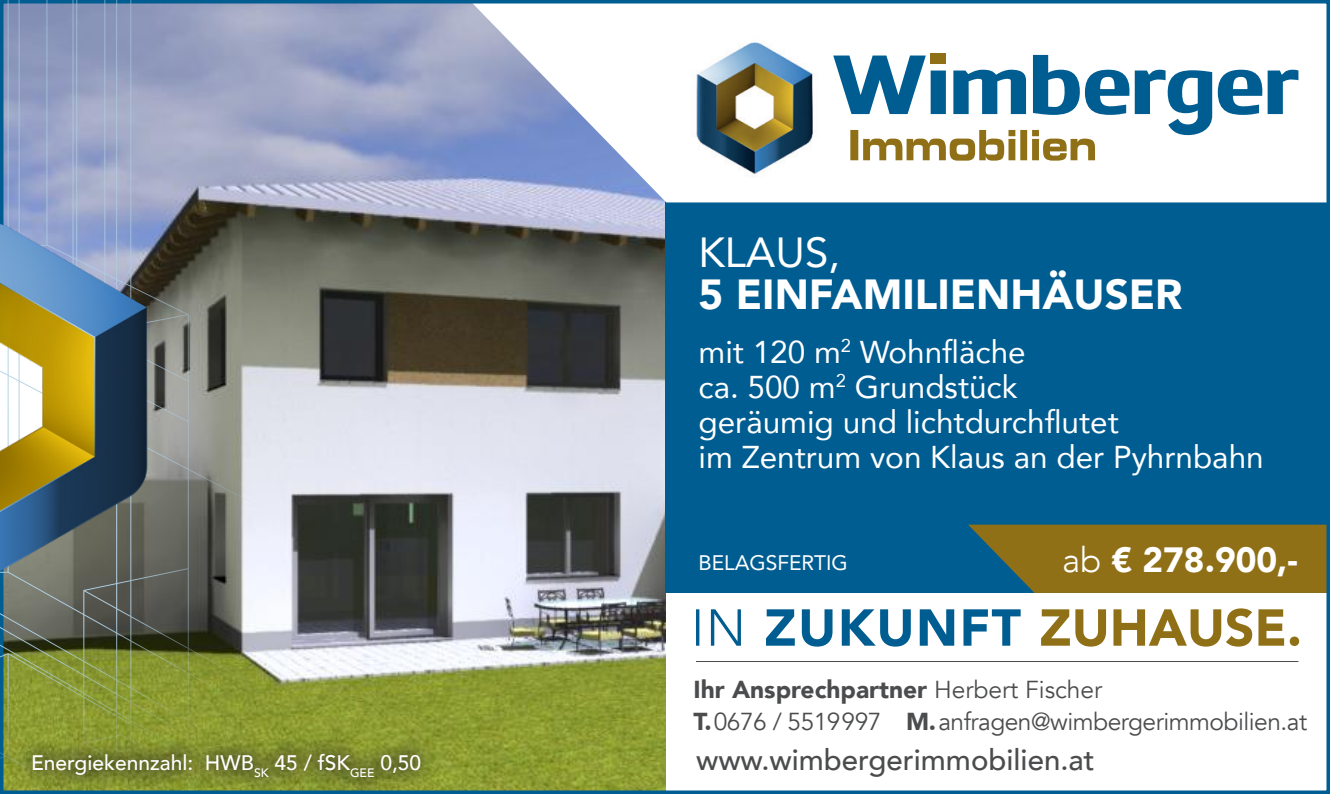
<style>
.page{position:relative;width:1330px;height:794px;background:#fff}
.page>*{position:absolute;margin:0;border:0;box-sizing:border-box;transform-origin:0 0}
.t1{font:900 42px "Avenir";color:#fff}
.t2{font:42px "Avenir";color:#fff}
.t3{font:900 35px "Avenir";color:#fff}
.t4{font:31.5px/35px "Avenir";color:#fff}
.t5{font:500 29.4px "Avenir";color:#4b4c4d}
.t6{font:24.5px/31.5px "Avenir";letter-spacing:-.02em;color:#4b4c4d}
.t7{font:500 21px "Avenir";color:#fff}
.t8{font:21px "Avenir";color:#fff}
.s1{font-weight:300}
.s2{font-weight:900}
</style>
<div class="page">
<img style="left:279px;top:5px;width:386px;height:784px">
<hr style="left:696px;top:661px;width:602px;height:1px;background:#4b4c4d">
<svg style="left:1041px;top:608px;width:258px;height:38px"></svg>
<svg style="left:696px;top:609px;width:324px;height:37px"></svg>
<div style="left:665px;top:201px;width:664px;height:392px;background:#005d91"></div>
<div style="left:12px;top:734px;width:429px;height:60px;background:#231f20;opacity:.75"></div>
<svg style="left:968px;top:524px;width:356px;height:69px;background:#816e23"></svg>
<svg style="left:469px;top:5px;width:855px;height:197px"></svg>
<div style="left:930px;top:54px;width:16px;height:10px;background:#907016"></div>
<svg style="left:833px;top:55px;width:465px;height:106px"></svg>
<img style="left:685px;top:36px;width:143px;height:144px">
<svg style="left:0;top:0;width:279px;height:794px;background:#889184"></svg>
<img style="left:0;top:209px;width:182px;height:380px">
<p class="t7" style="left:31px;top:744px;width:392px">Energiekennzahl: HWB<sub>SK</sub> 45 / fSK<sub>GEE</sub> 0,50</p>
<h1 class="t2" style="left:698px;top:219px;width:143px">KLAUS,</h1>
<h1 class="t1" style="left:698px;top:259px;width:485px">5 EINFAMILIENHÄUSER</h1>
<p class="t4" style="left:698px;top:333px;width:566px">mit 120 m<sup>2</sup> Wohnfläche<br>ca. 500 m<sup>2</sup> Grundstück<br>geräumig und lichtdurchflutet<br>im Zentrum von Klaus an der Pyhrnbahn</p>
<p class="t8" style="left:698px;top:546px;width:151px">BELAGSFERTIG</p>
<p class="t3" style="left:1062px;top:530px;width:237px"><span class="s1">ab</span> € 278.900,-</p>
<p class="t6" style="left:693px;top:674px;width:615px"><span class="s2">Ihr Ansprechpartner</span> Herbert Fischer<br><span class="s2">T.</span> 0676 / 5519997 <span class="s2">M.</span> anfragen@wimbergerimmobilien.at</p>
<p class="t5" style="left:696px;top:734px;width:400px">www.wimbergerimmobilien.at</p>
</div>
